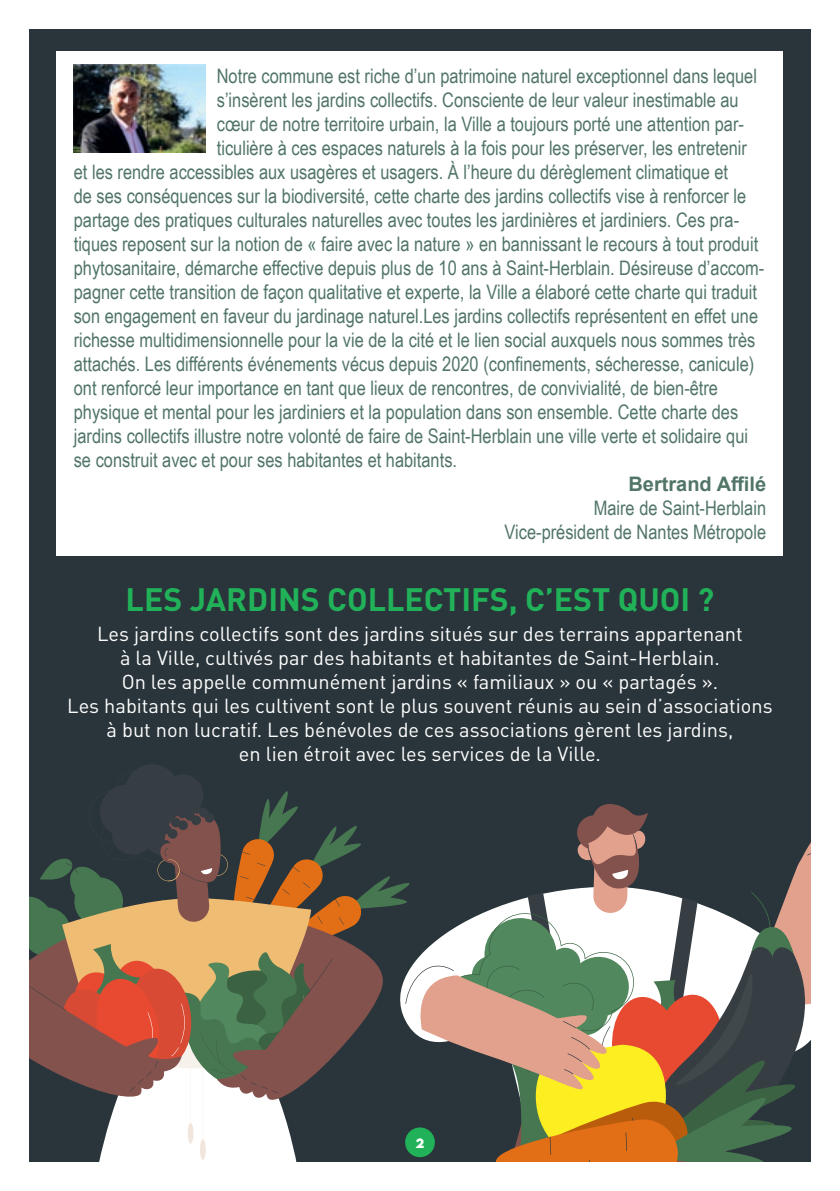
<style>
.page{position:relative;width:840px;height:1191px;background:#fff}
.page>*{position:absolute;margin:0;border:0;box-sizing:border-box;transform-origin:0 0}
.t1{font:700 32px "DIN";color:#21b259}
.t2{font:20px "Arial Narrow";color:#517567}
.t3{font:20px "DIN";color:#fff}
.t4{font:700 20px "Arial";color:#517567}
.t5{font:700 12px "LEMONMILK";color:#fff}
</style>
<div class="page">
<div style="left:0;top:0;width:839px;height:1191px;background:#2a353b"></div>
<div style="left:125px;top:764px;width:54px;height:54px;background:#363e44;border-radius:50%"></div>
<svg style="left:28px;top:769px;width:783px;height:393px"></svg>
<div style="left:405px;top:1127px;width:29px;height:30px;background:#21b259;border-radius:50%"></div>
<div style="left:57px;top:51px;width:725px;height:505px;background:#fff"></div>
<img style="left:74px;top:64px;width:132px;height:88px">
<div style="left:0;top:0;width:839px;height:28px;background:#fff"></div>
<div style="left:811px;top:0;width:28px;height:1191px;background:#fff"></div>
<div style="left:0;top:0;width:28px;height:1191px;background:#fff"></div>
<div style="left:0;top:1162px;width:839px;height:29px;background:#fff"></div>
<p class="t2" style="left:217px;top:61px;width:541px">Notre commune est riche d’un patrimoine naturel exceptionnel dans lequel</p>
<p class="t2" style="left:217px;top:85px;width:523px">s’insèrent les jardins collectifs. Consciente de leur valeur inestimable au</p>
<p class="t2" style="left:217px;top:109px;width:528px">cœur de notre territoire urbain, la Ville a toujours porté une attention par-</p>
<p class="t2" style="left:217px;top:133px;width:531px">ticulière à ces espaces naturels à la fois pour les préserver, les entretenir</p>
<p class="t2" style="left:74px;top:157px;width:655px">et les rendre accessibles aux usagères et usagers. À l’heure du dérèglement climatique et</p>
<p class="t2" style="left:74px;top:181px;width:673px">de ses conséquences sur la biodiversité, cette charte des jardins collectifs vise à renforcer le</p>
<p class="t2" style="left:74px;top:205px;width:666px">partage des pratiques culturales naturelles avec toutes les jardinières et jardiniers. Ces pra-</p>
<p class="t2" style="left:74px;top:229px;width:685px">tiques reposent sur la notion de « faire avec la nature » en bannissant le recours à tout produit</p>
<p class="t2" style="left:74px;top:253px;width:691px">phytosanitaire, démarche effective depuis plus de 10 ans à Saint-Herblain. Désireuse d’accom-</p>
<p class="t2" style="left:74px;top:277px;width:684px">pagner cette transition de façon qualitative et experte, la Ville a élaboré cette charte qui traduit</p>
<p class="t2" style="left:74px;top:301px;width:685px">son engagement en faveur du jardinage naturel.Les jardins collectifs représentent en effet une</p>
<p class="t2" style="left:74px;top:325px;width:682px">richesse multidimensionnelle pour la vie de la cité et le lien social auxquels nous sommes très</p>
<p class="t2" style="left:74px;top:349px;width:681px">attachés. Les différents événements vécus depuis 2020 (confinements, sécheresse, canicule)</p>
<p class="t2" style="left:74px;top:373px;width:645px">ont renforcé leur importance en tant que lieux de rencontres, de convivialité, de bien-être</p>
<p class="t2" style="left:74px;top:397px;width:665px">physique et mental pour les jardiniers et la population dans son ensemble. Cette charte des</p>
<p class="t2" style="left:74px;top:421px;width:675px">jardins collectifs illustre notre volonté de faire de Saint-Herblain une ville verte et solidaire qui</p>
<p class="t2" style="left:74px;top:445px;width:384px">se construit avec et pour ses habitantes et habitants.</p>
<p class="t4" style="left:628px;top:469px;width:139px">Bertrand Affilé</p>
<p class="t2" style="left:593px;top:493px;width:174px">Maire de Saint-Herblain</p>
<p class="t2" style="left:504px;top:517px;width:263px">Vice-président de Nantes Métropole</p>
<p class="t1" style="left:125px;top:578px;width:590px">LES JARDINS COLLECTIFS, C’EST QUOI ?</p>
<p class="t3" style="left:97px;top:621px;width:647px">Les jardins collectifs sont des jardins situés sur des terrains appartenant</p>
<p class="t3" style="left:120px;top:645px;width:601px">à la Ville, cultivés par des habitants et habitantes de Saint-Herblain.</p>
<p class="t3" style="left:122px;top:669px;width:597px">On les appelle communément jardins « familiaux » ou « partagés ».</p>
<p class="t3" style="left:67px;top:693px;width:706px">Les habitants qui les cultivent sont le plus souvent réunis au sein d’associations</p>
<p class="t3" style="left:107px;top:717px;width:628px">à but non lucratif. Les bénévoles de ces associations gèrent les jardins,</p>
<p class="t3" style="left:239px;top:741px;width:363px">en lien étroit avec les services de la Ville.</p>
<p class="t5" style="left:415px;top:1135px;width:10px">2</p>
</div>
